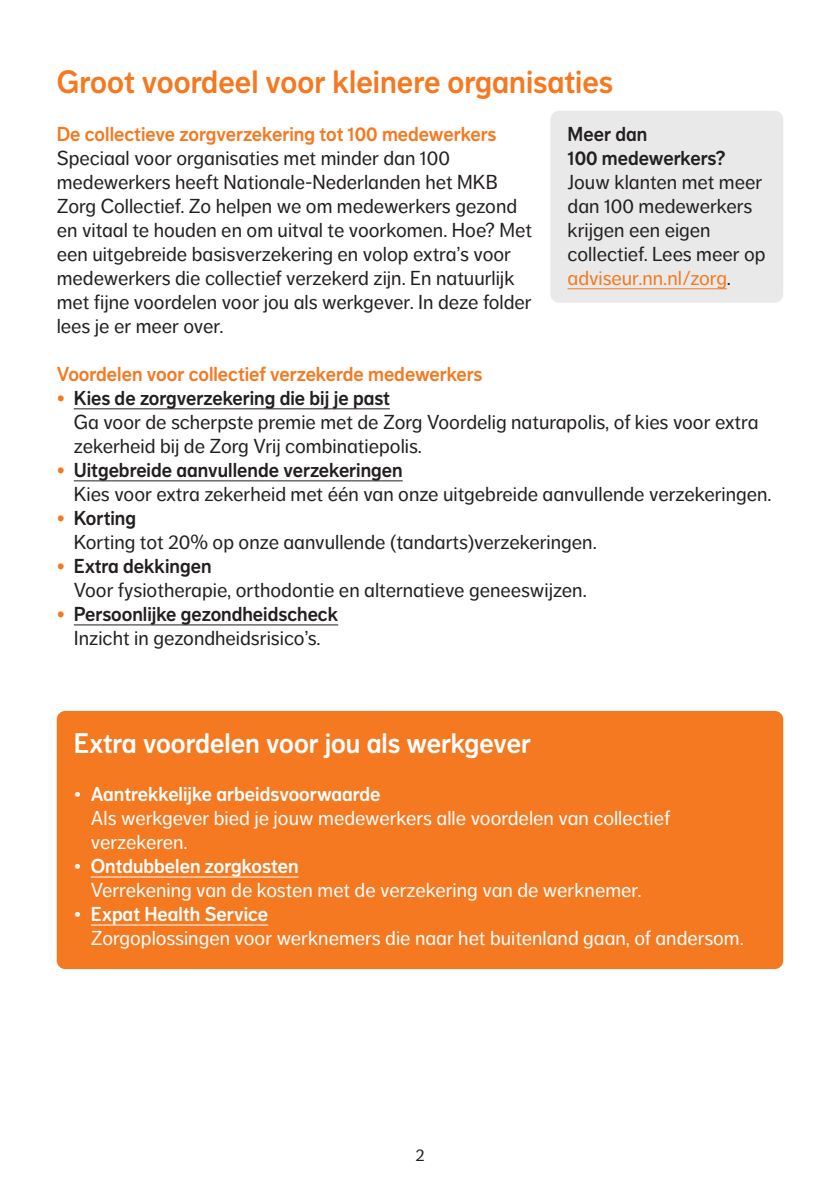
<style>
.page{position:relative;width:840px;height:1191px;background:#fff}
.page>*{position:absolute;margin:0;border:0;box-sizing:border-box;transform-origin:0 0}
._02_Titel_2{font:32px "NN Dagny Display";color:#f47921}
._02_Titel_3{font:28px "NN Dagny Display";color:#fff}
._02_Tekst{font:20px/24px "NN Dagny Text";color:#231f20}
._02_Tekst_inspringen_1{font:20px/24px "NN Dagny Text";color:#231f20}
._02_Tekst-2{font:20px/24px "NN Dagny Text";color:#fff}
._02_Kop_1{font:20px "NN Dagny Display";color:#f47921}
._02_Tekst_inspringen_1-2{font:20px "NN Dagny Display";color:#231f20}
._02_Tekst-3{font:20px "NN Dagny Display";color:#fff}
._02_Kop_1-2{font:20px "NN Dagny Display";color:#231f20}
._02_Kop_2{font:20px/24px "NN Dagny Display";color:#231f20}
._02_Bladzijdenummer{font:17px "NN Dagny Text";color:#231f20}
.s1{color:#f47921}
.s2{font-family:"NN Dagny Text"}
</style>
<div class="page">
<div style="left:57px;top:711px;width:725px;height:258px;background:#f47921;border-radius:9px"></div>
<hr style="left:74px;top:408px;width:315px;height:1px;background:#231f20">
<hr style="left:74px;top:480px;width:328px;height:1px;background:#231f20">
<hr style="left:74px;top:624px;width:264px;height:1px;background:#231f20">
<hr style="left:91px;top:876px;width:207px;height:1px;background:#fff">
<hr style="left:91px;top:924px;width:177px;height:1px;background:#fff">
<div style="left:550px;top:111px;width:232px;height:192px;background:#e9e9e9;border-radius:9px"></div>
<hr style="left:567px;top:288px;width:159px;height:1px;background:#f47921">
<p class="_02_Titel_2" style="left:57px;top:63px;width:557px">Groot voordeel voor kleinere organisaties</p>
<p class="_02_Kop_1" style="left:57px;top:122px;width:441px">De collectieve zorgverzekering tot 100 medewerkers</p>
<p class="_02_Tekst" style="left:57px;top:146px;width:476px">Speciaal voor organisaties met minder dan 100 medewerkers heeft Nationale-Nederlanden het MKB Zorg Collectief. Zo helpen we om medewerkers gezond en vitaal te houden en om uitval te voorkomen. Hoe? Met een uitgebreide basisverzekering en volop extra’s voor medewerkers die collectief verzekerd zijn. En natuurlijk met fijne voordelen voor jou als werkgever. In deze folder lees je er meer over.</p>
<p class="_02_Kop_1" style="left:57px;top:362px;width:427px">Voordelen voor collectief verzekerde medewerkers</p>
<p class="_02_Kop_1-2" style="left:57px;top:386px;width:334px"><span class="s1">•</span> Kies de zorgverzekering die bij je past</p>
<p class="_02_Tekst_inspringen_1" style="left:74px;top:410px;width:685px">Ga voor de scherpste premie met de Zorg Voordelig naturapolis, of kies voor extra zekerheid bij de Zorg Vrij combinatiepolis.</p>
<p class="_02_Tekst_inspringen_1-2" style="left:57px;top:458px;width:347px"><span class="s1">•</span> Uitgebreide aanvullende verzekeringen</p>
<p class="_02_Tekst_inspringen_1" style="left:74px;top:482px;width:699px">Kies voor extra zekerheid met één van onze uitgebreide aanvullende verzekeringen.</p>
<p class="_02_Tekst_inspringen_1-2" style="left:57px;top:506px;width:81px"><span class="s1">•</span> Korting</p>
<p class="_02_Tekst_inspringen_1" style="left:74px;top:530px;width:524px">Korting tot 20% op onze aanvullende (tandarts)verzekeringen.</p>
<p class="_02_Tekst_inspringen_1-2" style="left:57px;top:554px;width:156px"><span class="s1">•</span> Extra dekkingen</p>
<p class="_02_Tekst_inspringen_1" style="left:74px;top:578px;width:514px">Voor fysiotherapie, orthodontie en alternatieve geneeswijzen.</p>
<p class="_02_Tekst_inspringen_1-2" style="left:57px;top:602px;width:283px"><span class="s1">•</span> Persoonlijke gezondheidscheck</p>
<p class="_02_Tekst_inspringen_1" style="left:74px;top:626px;width:248px">Inzicht in gezondheidsrisico’s.</p>
<p class="_02_Kop_2" style="left:567px;top:122px;width:159px">Meer dan<br>100 medewerkers?</p>
<p class="_02_Tekst" style="left:567px;top:170px;width:199px">Jouw klanten met meer dan 100 medewerkers krijgen een eigen collectief. Lees meer op <span class="s1">adviseur.nn.nl/zorg</span>.</p>
<p class="_02_Titel_3" style="left:74px;top:727px;width:458px">Extra voordelen voor jou als werkgever</p>
<p class="_02_Tekst-3" style="left:74px;top:782px;width:308px"><span class="s2">•</span> Aantrekkelijke arbeidsvoorwaarde</p>
<p class="_02_Tekst-2" style="left:91px;top:806px;width:580px">Als werkgever bied je jouw medewerkers alle voordelen van collectief verzekeren.</p>
<p class="_02_Tekst-3" style="left:74px;top:854px;width:226px"><span class="s2">•</span> Ontdubbelen zorgkosten</p>
<p class="_02_Tekst-2" style="left:91px;top:878px;width:552px">Verrekening van de kosten met de verzekering van de werknemer.</p>
<p class="_02_Tekst-3" style="left:74px;top:902px;width:196px"><span class="s2">•</span> Expat Health Service</p>
<p class="_02_Tekst-2" style="left:91px;top:926px;width:654px">Zorgoplossingen voor werknemers die naar het buitenland gaan, of andersom.</p>
<p class="_02_Bladzijdenummer" style="left:415px;top:1145px;width:11px">2</p>
</div>
